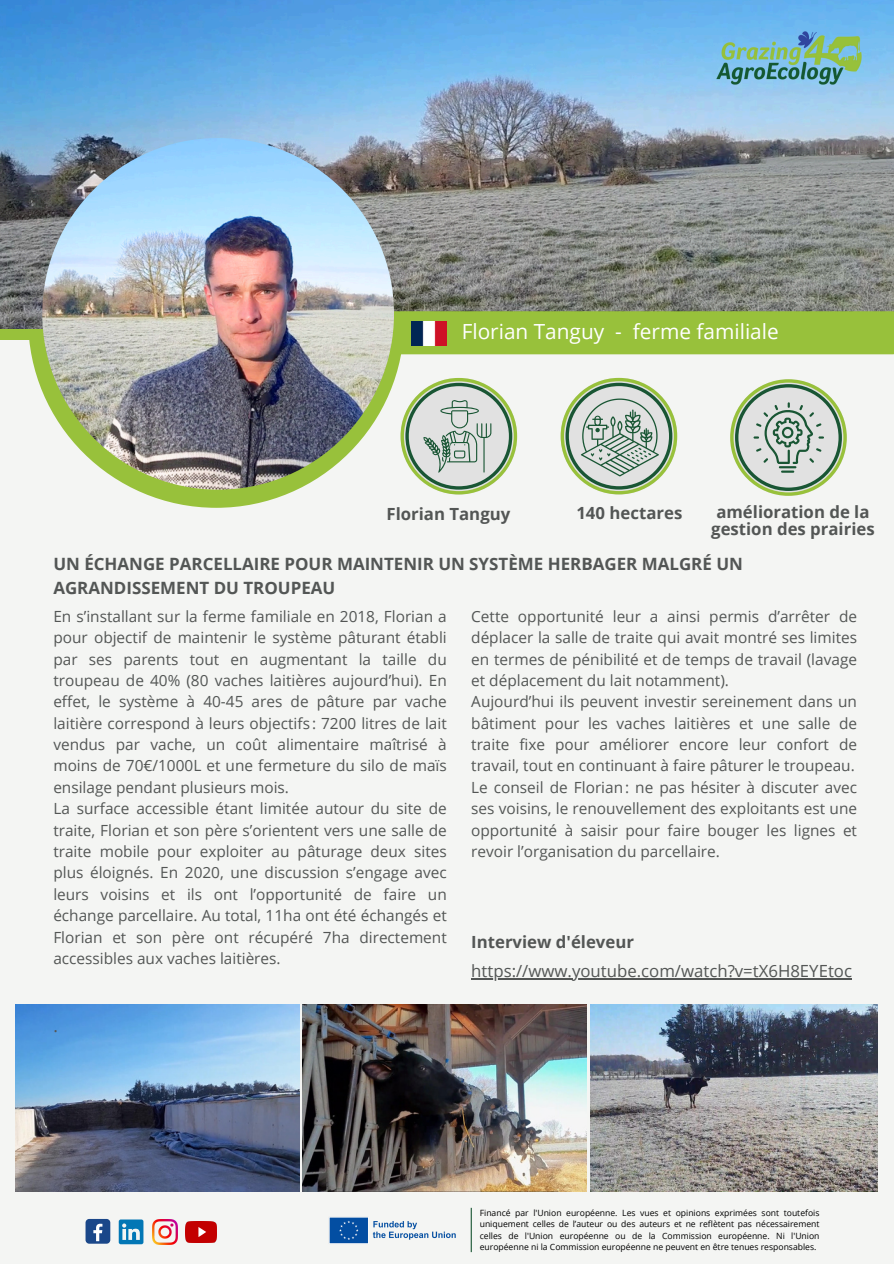
<style>
.page{position:relative;width:894px;height:1264px;background:#fff}
.page>*{position:absolute;margin:0;border:0;box-sizing:border-box;transform-origin:0 0}
.t1{font:20.85px "Open Sans";color:#fff}
.t2{font:700 16.95px/23.7px "Open Sans";color:#535655}
.t3{font:700 16.8px/16.8px "Open Sans";color:#535655;text-align:center}
.t4{font:16.8px "Open Sans";color:#535655}
.t5{font:15.45px/21.3px "Open Sans";color:#535655}
.t6{font:8.55px/11.4px "Open Sans";color:#000;text-align:justify}
</style>
<div class="page">
<div style="left:0;top:0;width:893px;height:1263px;background:#f4f5f3"></div>
<hr style="left:470px;top:1207px;width:1px;height:45px;background:#195634">
<div style="left:28px;top:132px;width:376px;height:376px;background:#98c13b;border-radius:50%"></div>
<img style="left:0;top:0;width:893px;height:328px">
<div style="left:389px;top:311px;width:504px;height:43px;background:#98c13b"></div>
<img style="left:42px;top:138px;width:352px;height:351px;border-radius:50%">
<img style="left:709px;top:26px;width:159px;height:63px">
<img style="left:329px;top:1217px;width:127px;height:27px">
<svg style="left:730px;top:379px;width:116px;height:117px"></svg>
<svg style="left:400px;top:378px;width:117px;height:116px"></svg>
<svg style="left:560px;top:378px;width:117px;height:116px"></svg>
<img style="left:16px;top:1004px;width:283px;height:187px">
<img style="left:303px;top:1004px;width:283px;height:187px">
<img style="left:590px;top:1004px;width:287px;height:187px">
<div style="left:85px;top:1218px;width:25px;height:25px;background:#1a4789;border-radius:4px"></div>
<svg style="left:93px;top:1223px;width:9px;height:18px"></svg>
<img style="left:186px;top:1221px;width:30px;height:21px">
<svg style="left:119px;top:1219px;width:24px;height:25px"></svg>
<img style="left:152px;top:1219px;width:25px;height:25px">
<img style="left:412px;top:321px;width:34px;height:24px">
<hr style="left:471px;top:978px;width:380px;height:1px;background:#535655">
<p class="t1" style="left:461px;top:316px;width:318px">Florian Tanguy - ferme familiale</p>
<p class="t3" style="left:386px;top:505px;width:125px">Florian Tanguy</p>
<p class="t3" style="left:576px;top:504px;width:107px">140 hectares</p>
<p class="t3" style="left:711px;top:503px;width:165px">amélioration de la gestion des prairies</p>
<p class="t2" style="left:53px;top:551px;width:690px">UN ÉCHANGE PARCELLAIRE POUR MAINTENIR UN SYSTÈME HERBAGER MALGRÉ UN<br>AGRANDISSEMENT DU TROUPEAU</p>
<p class="t5" style="left:53px;top:605px;width:395px">En s’installant sur la ferme familiale en 2018, Florian a pour objectif de maintenir le système pâturant établi par ses parents tout en augmentant la taille du troupeau de 40% (80 vaches laitières aujourd’hui). En effet, le système à 40-45 ares de pâture par vache laitière correspond à leurs objectifs : 7200 litres de lait vendus par vache, un coût alimentaire maîtrisé à moins de 70€/1000L et une fermeture du silo de maïs ensilage pendant plusieurs mois.<br>La surface accessible étant limitée autour du site de traite, Florian et son père s’orientent vers une salle de traite mobile pour exploiter au pâturage deux sites plus éloignés. En 2020, une discussion s’engage avec leurs voisins et ils ont l’opportunité de faire un échange parcellaire. Au total, 11ha ont été échangés et Florian et son père ont récupéré 7ha directement accessibles aux vaches laitières.</p>
<p class="t4" style="left:53px;top:1013px;width:6px">.</p>
<p class="t5" style="left:471px;top:605px;width:387px">Cette opportunité leur a ainsi permis d’arrêter de déplacer la salle de traite qui avait montré ses limites en termes de pénibilité et de temps de travail (lavage et déplacement du lait notamment).<br>Aujourd’hui ils peuvent investir sereinement dans un bâtiment pour les vaches laitières et une salle de traite fixe pour améliorer encore leur confort de travail, tout en continuant à faire pâturer le troupeau.<br>Le conseil de Florian: ne pas hésiter à discuter avec ses voisins, le renouvellement des exploitants est une opportunité à saisir pour faire bouger les lignes et revoir l’organisation du parcellaire.</p>
<p class="t3" style="left:471px;top:933px;width:164px">Interview d'éleveur</p>
<h2 class="t4" style="left:471px;top:959px;width:382px">https://www.youtube.com/watch?v=tX6H8EYEtoc</h2>
<p class="t6" style="left:479px;top:1206px;width:341px">Financé par l'Union européenne. Les vues et opinions exprimées sont toutefois uniquement celles de l’auteur ou des auteurs et ne reflètent pas nécessairement celles de l'Union européenne ou de la Commission européenne. Ni l'Union européenne ni la Commission européenne ne peuvent en être tenues responsables.</p>
</div>
